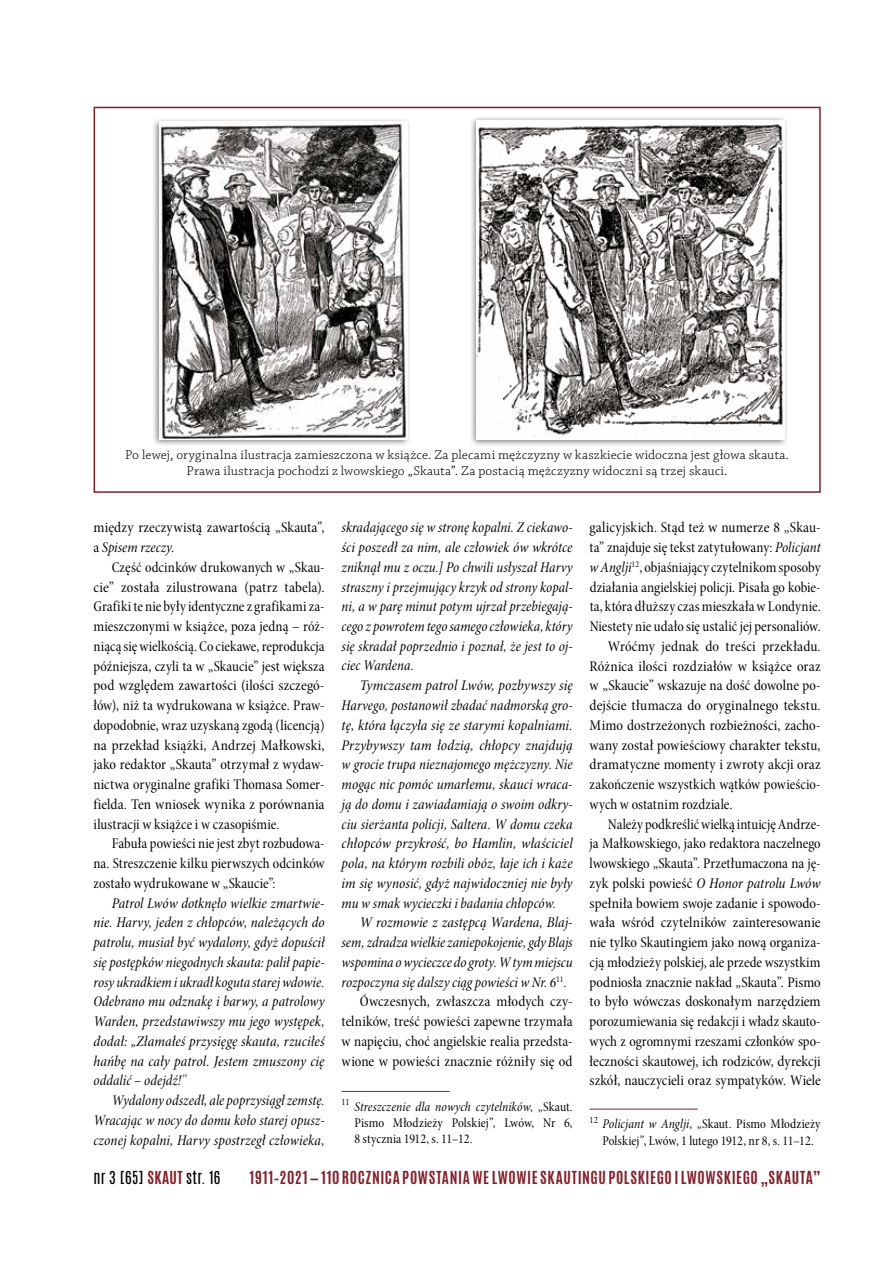
<style>
.page{position:relative;width:893px;height:1263px;background:#fff}
.page>*{position:absolute;margin:0;border:0;box-sizing:border-box;transform-origin:0 0}
.t1{font:15px/19.8px "Minion Pro Cn Subh";letter-spacing:.005em;color:#000;text-align:justify}
.t2{font:15px/19.8px "Minion Pro Cn It Subh";letter-spacing:.005em;color:#000;text-align:justify}
.t3{font:700 15px "Antonio";letter-spacing:.04em;color:#841f2a}
.t4{font:15px "Antonio";letter-spacing:.02em;color:#000}
.t5{font:13.5px/16.2px "Chaparral Pro Light Capt";letter-spacing:.015em;color:#000;text-align:center}
.t6{font:13.5px/16.2px "Minion Pro Cn Subh";color:#000}
.t7{font:13.5px "Minion Pro Cn It Subh";letter-spacing:.01em;color:#000}
.s1{font-family:"Minion Pro Cn Subh"}
.s2{font-family:"Minion Pro Cn It Subh"}
.s3{font-weight:700;color:#841f2a}
</style>
<div class="page">
<hr style="left:342px;top:1091px;width:108px;height:1px;background:#841f2a">
<div style="left:94px;top:107px;width:727px;height:386px;border:2px solid #841f2a"></div>
<hr style="left:590px;top:1109px;width:108px;height:1px;background:#841f2a">
<div style="left:151px;top:117px;width:261px;height:330px;background:#000;opacity:.5"></div>
<img style="left:159px;top:122px;width:248px;height:318px">
<div style="left:469px;top:115px;width:320px;height:332px;background:#000;opacity:.5"></div>
<img style="left:477px;top:120px;width:307px;height:320px">
<p class="t5" style="left:125px;top:447px;width:665px">Po lewej, oryginalna ilustracja zamieszczona w książce. Za plecami mężczyzny w kaszkiecie widoczna jest głowa skauta.<br>Prawa ilustracja pochodzi z lwowskiego „Skauta”. Za postacią mężczyzny widoczni są trzej skauci.</p>
<p class="t1" style="left:94px;top:518px;width:233px">między rzeczywistą zawartością „Skauta”,</p>
<p class="t2" style="left:94px;top:538px;width:82px"><span class="s1">a</span> Spisem rzeczy<span class="s1">.</span></p>
<p class="t1" style="left:94px;top:557px;width:233px;text-indent:18px">Część odcinków drukowanych w „Skau&shy;cie” została zilustrowana (patrz tabela).<br>Grafiki te nie były identyczne z grafikami za&shy;mieszczonymi w książce, poza jedną – róż&shy;niącą się wielkością. Co ciekawe, reprodukcja późniejsza, czyli ta w „Skaucie” jest większa pod względem zawartości (ilości szczegó&shy;łów), niż ta wydrukowana w książce. Praw&shy;dopodobnie, wraz uzyskaną zgodą (licencją) na przekład książki, Andrzej Małkowski, jako redaktor „Skauta” otrzymał z wydaw&shy;nictwa oryginalne grafiki Thomasa Somer&shy;fielda. Ten wniosek wynika z porównania ilustracji w książce i w czasopiśmie.</p>
<p class="t1" style="left:94px;top:834px;width:233px;text-indent:18px">Fabuła powieści nie jest zbyt rozbudowa&shy;na. Streszczenie kilku pierwszych odcinków zostało wydrukowane w „Skaucie”:</p>
<p class="t2" style="left:94px;top:893px;width:233px;text-indent:18px">Patrol Lwów dotknęło wielkie zmartwie&shy;nie. Harvy, jeden z chłopców, należących do patrolu, musiał być wydalony, gdyż dopuścił się postępków niegodnych skauta: palił papie&shy;rosy ukradkiem i ukradł koguta starej wdowie.<br>Odebrano mu odznakę i barwy, a patrolowy Warden, przedstawiwszy mu jego występek, dodał: „Złamałeś przysięgę skauta, rzuciłeś hańbę na cały patrol. Jestem zmuszony cię oddalić – odejdź!''</p>
<p class="t2" style="left:94px;top:1090px;width:233px;text-indent:18px">Wydalony odszedł, ale poprzysiągł zemstę.<br>Wracając w nocy do domu koło starej opusz&shy;czonej kopalni, Harvy spostrzegł człowieka,</p>
<p class="t2" style="left:342px;top:518px;width:233px">skradającego się w stronę kopalni. Z ciekawo&shy;ści poszedł za nim, ale człowiek ów wkrótce zniknął mu z oczu.] Po chwili usłyszał Harvy straszny i przejmujący krzyk od strony kopal&shy;ni, a w parę minut potym ujrzał przebiegają&shy;cego z powrotem tego samego człowieka, który się skradał poprzednio i poznał, że jest to oj&shy;ciec Wardena.</p>
<p class="t2" style="left:342px;top:676px;width:233px;text-indent:18px">Tymczasem patrol Lwów, pozbywszy się Harvego, postanowił zbadać nadmorską gro&shy;tę, która łączyła się ze starymi kopalniami.<br>Przybywszy tam łodzią, chłopcy znajdują w grocie trupa nieznajomego mężczyzny. Nie mogąc nic pomóc umarłemu, skauci wraca&shy;ją do domu i zawiadamiają o swoim odkry&shy;ciu sierżanta policji, Saltera. W domu czeka chłopców przykrość, bo Hamlin, właściciel pola, na którym rozbili obóz, łaje ich i każe im się wynosić, gdyż najwidoczniej nie były mu w smak wycieczki i badania chłopców.</p>
<p class="t2" style="left:342px;top:913px;width:233px;text-indent:18px">W rozmowie z zastępcą Wardena, Blaj&shy;sem, zdradza wielkie zaniepokojenie, gdy Blajs wspomina o wycieczce do groty. W tym miejscu rozpoczyna się dalszy ciąg powieści w Nr. 6<sup>11</sup><span class="s1">.</span></p>
<p class="t1" style="left:342px;top:992px;width:233px;text-indent:18px">Ówczesnych, zwłaszcza młodych czy&shy;telników, treść powieści zapewne trzymała w napięciu, choć angielskie realia przedsta&shy;wione w powieści znacznie różniły się od</p>
<p class="t7" style="left:342px;top:1098px;width:233px"><sup>11</sup> Streszczenie dla nowych czytelników<span class="s1">, „Skaut.</span></p>
<p class="t6" style="left:354px;top:1115px;width:220px">Pismo Młodzieży Polskiej”, Lwów, Nr 6,<br>8 stycznia 1912, s. 11–12.</p>
<p class="t1" style="left:590px;top:518px;width:233px">galicyjskich. Stąd też w numerze 8 „Skau-</p>
<p class="t1" style="left:590px;top:538px;width:233px">ta” znajduje się tekst zatytułowany: <span class="s2">Policjant</span></p>
<p class="t1" style="left:590px;top:557px;width:233px"><span class="s2">w Anglji</span><sup>12</sup>, objaśniający czytelnikom sposoby</p>
<p class="t1" style="left:590px;top:577px;width:233px">działania angielskiej policji. Pisała go kobie-</p>
<p class="t1" style="left:590px;top:597px;width:233px">ta, która dłuższy czas mieszkała w Londynie.</p>
<p class="t1" style="left:590px;top:617px;width:233px">Niestety nie udało się ustalić jej personaliów.</p>
<p class="t1" style="left:608px;top:636px;width:214px">Wróćmy jednak do treści przekładu.</p>
<p class="t1" style="left:590px;top:656px;width:232px">Różnica ilości rozdziałów w książce oraz</p>
<p class="t1" style="left:590px;top:676px;width:233px">w „Skaucie” wskazuje na dość dowolne po-</p>
<p class="t1" style="left:590px;top:696px;width:232px">dejście tłumacza do oryginalnego tekstu.</p>
<p class="t1" style="left:590px;top:715px;width:233px">Mimo dostrzeżonych rozbieżności, zacho-</p>
<p class="t1" style="left:590px;top:735px;width:233px">wany został powieściowy charakter tekstu,</p>
<p class="t1" style="left:590px;top:755px;width:233px">dramatyczne momenty i zwroty akcji oraz</p>
<p class="t1" style="left:590px;top:775px;width:233px">zakończenie wszystkich wątków powieścio-</p>
<p class="t1" style="left:590px;top:794px;width:144px">wych w ostatnim rozdziale.</p>
<p class="t1" style="left:608px;top:814px;width:214px">Należy podkreślić wielką intuicję Andrze-</p>
<p class="t1" style="left:590px;top:834px;width:233px">ja Małkowskiego, jako redaktora naczelnego</p>
<p class="t1" style="left:590px;top:854px;width:233px">lwowskiego „Skauta”. Przetłumaczona na ję-</p>
<p class="t2" style="left:590px;top:873px;width:233px"><span class="s1">zyk polski powieść</span> O Honor patrolu Lwów</p>
<p class="t1" style="left:590px;top:893px;width:233px">spełniła bowiem swoje zadanie i spowodo&shy;wała wśród czytelników zainteresowanie nie tylko Skautingiem jako nową organiza&shy;cją młodzieży polskiej, ale przede wszystkim podniosła znacznie nakład „Skauta”. Pismo to było wówczas doskonałym narzędziem porozumiewania się redakcji i władz skauto&shy;wych z ogromnymi rzeszami członków spo&shy;łeczności skautowej, ich rodziców, dyrekcji szkół, nauczycieli oraz sympatyków. Wiele</p>
<p class="t6" style="left:590px;top:1116px;width:233px;text-align:center"><sup>12</sup> <span class="s2">Policjant w Anglji</span>, „Skaut. Pismo Młodzieży<br>Polskiej”, Lwów, 1 lutego 1912, nr 8, s. 11–12.</p>
<p class="t4" style="left:94px;top:1166px;width:128px">NR 3 [65] <span class="s3">SKAUT</span> STR. 16</p>
<p class="t3" style="left:249px;top:1166px;width:573px">1911–2021 — 110 ROCZNICA POWSTANIA WE LWOWIE SKAUTINGU POLSKIEGO I LWOWSKIEGO „SKAUTA”</p>
</div>
